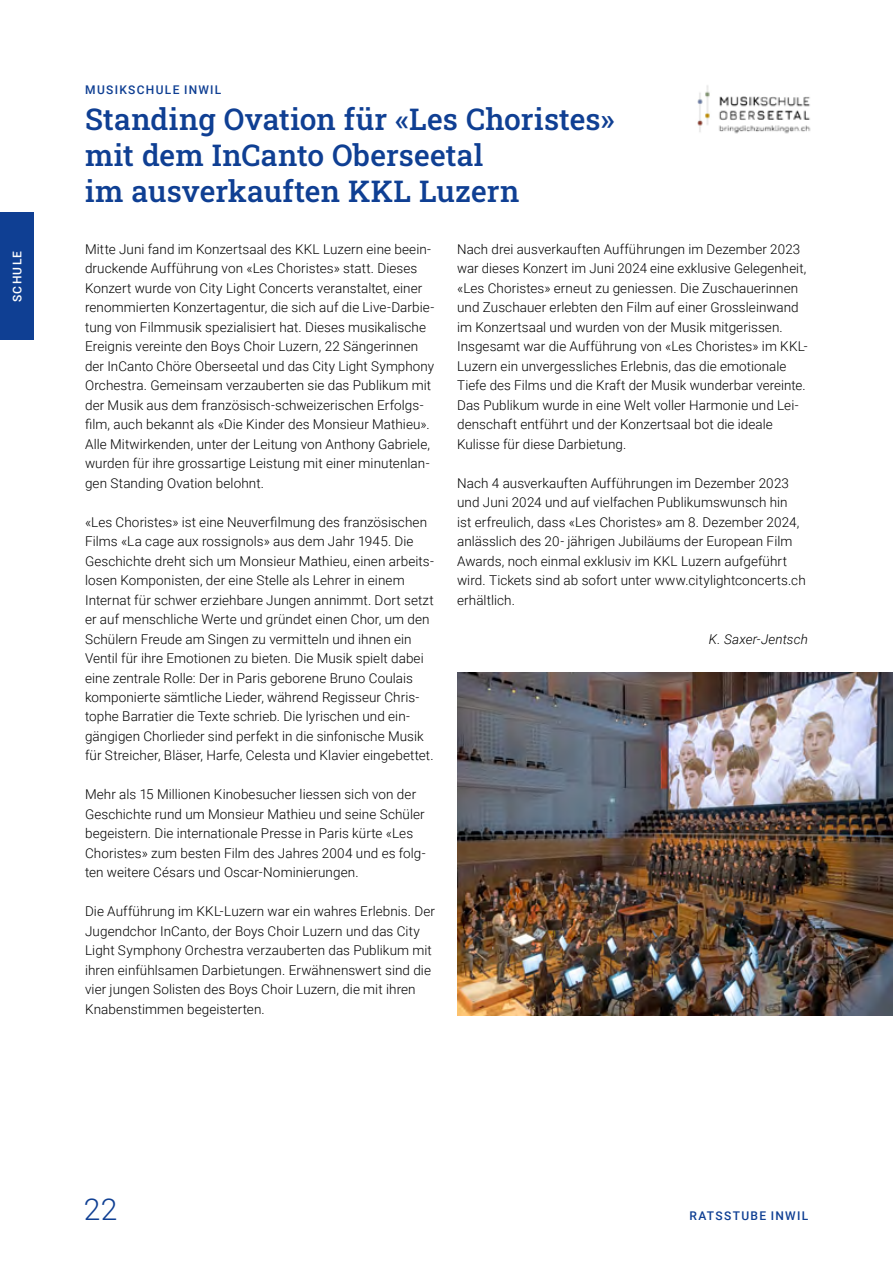
<style>
.page{position:relative;width:893px;height:1263px;background:#fff}
.page>*{position:absolute;margin:0;border:0;box-sizing:border-box;transform-origin:0 0}
.t1{font:500 30px/36px "Roboto Slab";letter-spacing:.005em;color:#0f3f93}
.t2{font:300 30px "Roboto";color:#0f3f93}
.t3{font:300 13.5px/19.5px "Roboto";letter-spacing:.005em;color:#000}
.t4{font:italic 300 13.5px "Roboto";letter-spacing:.01em;color:#000}
.t5{font:500 12px "Roboto";letter-spacing:.105em;color:#0f3f93}
.t6{font:500 12px "Roboto";letter-spacing:.11em;color:#fff}
</style>
<div class="page">
<div style="left:0;top:213px;width:34px;height:127px;background:#0f3f93"></div>
<img style="left:697px;top:85px;width:114px;height:49px">
<img style="left:457px;top:673px;width:436px;height:342px">
<p class="t5" style="left:85px;top:81px;width:138px">MUSIKSCHULE INWIL</p>
<h1 class="t1" style="left:85px;top:100px;width:531px">Standing Ovation für «Les Choristes» mit dem InCanto Oberseetal<br>im ausverkauften KKL Luzern</h1>
<p class="t6" style="left:9px;top:302px;width:53px;rotate:-90deg">SCHULE</p>
<p class="t3" style="left:85px;top:238px;width:351px">Mitte Juni fand im Konzertsaal des KKL Luzern eine beein&shy;druckende Aufführung von «Les Choristes» statt. Dieses Konzert wurde von City Light Concerts veranstaltet, einer renommierten Konzertagentur, die sich auf die Live-Darbie&shy;tung von Filmmusik spezialisiert hat. Dieses musikalische Ereignis vereinte den Boys Choir Luzern, 22 Sängerinnen der InCanto Chöre Oberseetal und das City Light Symphony Orchestra. Gemeinsam verzauberten sie das Publikum mit der Musik aus dem französisch-schweizerischen Erfolgs&shy;film, auch bekannt als «Die Kinder des Monsieur Mathieu».<br>Alle Mitwirkenden, unter der Leitung von Anthony Gabriele, wurden für ihre grossartige Leistung mit einer minutenlan&shy;gen Standing Ovation belohnt.</p>
<p class="t3" style="left:85px;top:511px;width:350px">«Les Choristes» ist eine Neuverfilmung des französischen Films «La cage aux rossignols» aus dem Jahr 1945. Die Geschichte dreht sich um Monsieur Mathieu, einen arbeits&shy;losen Komponisten, der eine Stelle als Lehrer in einem Internat für schwer erziehbare Jungen annimmt. Dort setzt er auf menschliche Werte und gründet einen Chor, um den Schülern Freude am Singen zu vermitteln und ihnen ein Ventil für ihre Emotionen zu bieten. Die Musik spielt dabei eine zentrale Rolle: Der in Paris geborene Bruno Coulais komponierte sämtliche Lieder, während Regisseur Chris&shy;tophe Barratier die Texte schrieb. Die lyrischen und ein&shy;gängigen Chorlieder sind perfekt in die sinfonische Musik für Streicher, Bläser, Harfe, Celesta und Klavier eingebettet.</p>
<p class="t3" style="left:85px;top:784px;width:342px">Mehr als 15 Millionen Kinobesucher liessen sich von der Geschichte rund um Monsieur Mathieu und seine Schüler begeistern. Die internationale Presse in Paris kürte «Les Choristes» zum besten Film des Jahres 2004 und es folg&shy;ten weitere Césars und Oscar-Nominierungen.</p>
<p class="t3" style="left:85px;top:901px;width:352px">Die Aufführung im KKL-Luzern war ein wahres Erlebnis. Der Jugendchor InCanto, der Boys Choir Luzern und das City Light Symphony Orchestra verzauberten das Publikum mit ihren einfühlsamen Darbietungen. Erwähnenswert sind die vier jungen Solisten des Boys Choir Luzern, die mit ihren Knabenstimmen begeisterten.</p>
<p class="t3" style="left:457px;top:238px;width:352px">Nach drei ausverkauften Aufführungen im Dezember 2023 war dieses Konzert im Juni 2024 eine exklusive Gelegenheit, «Les Choristes» erneut zu geniessen. Die Zuschauerinnen und Zuschauer erlebten den Film auf einer Grossleinwand im Konzertsaal und wurden von der Musik mitgerissen.<br>Insgesamt war die Aufführung von «Les Choristes» im KKL-Luzern ein unvergessliches Erlebnis, das die emotionale Tiefe des Films und die Kraft der Musik wunderbar vereinte.<br>Das Publikum wurde in eine Welt voller Harmonie und Lei&shy;denschaft entführt und der Konzertsaal bot die ideale Kulisse für diese Darbietung.</p>
<p class="t3" style="left:457px;top:472px;width:350px">Nach 4 ausverkauften Aufführungen im Dezember 2023 und Juni 2024 und auf vielfachen Publikumswunsch hin<br>ist erfreulich, dass «Les Choristes» am 8. Dezember 2024, anlässlich des 20- jährigen Jubiläums der European Film Awards, noch einmal exklusiv im KKL Luzern aufgeführt wird. Tickets sind ab sofort unter www.citylightconcerts.ch erhältlich.</p>
<p class="t4" style="left:709px;top:629px;width:100px">K. Saxer-Jentsch</p>
<h1 class="t2" style="left:84px;top:1189px;width:35px">22</h1>
<p class="t5" style="left:689px;top:1208px;width:120px">RATSSTUBE INWIL</p>
</div>
